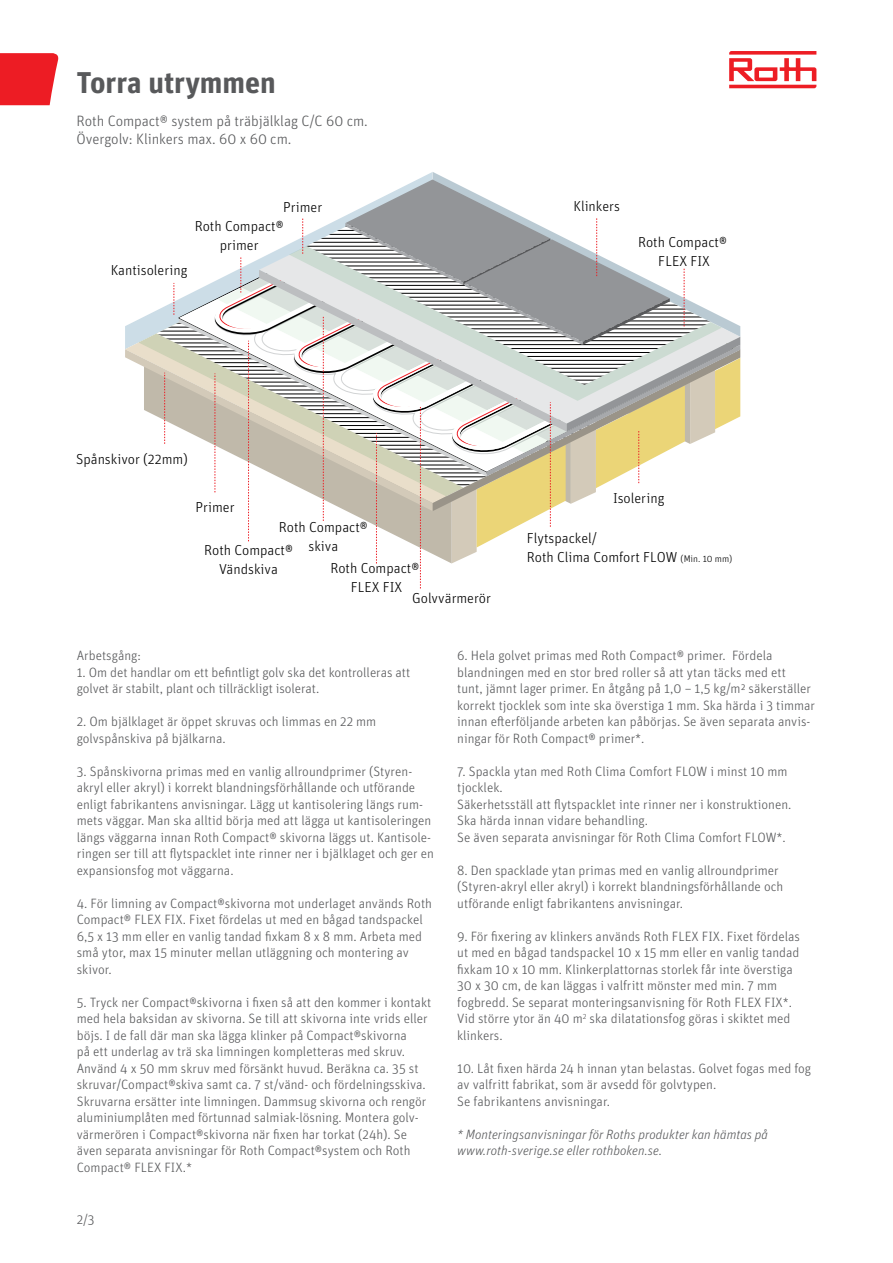
<style>
.page{position:relative;width:893px;height:1263px;background:#fff}
.page>*{position:absolute;margin:0;border:0;box-sizing:border-box;transform-origin:0 0}
.t1{font:700 30px "Unit OT";letter-spacing:-.005em;color:#58595b}
.t2{font:300 15px/18px "Unit OT";letter-spacing:-.005em;color:#58595b}
.t3{font:300 14.4px/19.4px "Unit OT";color:#000;text-align:center}
.t4{font:300 13.5px/16.5px "Unit OT";color:#58595b}
.t5{font:italic 300 13.5px/16.5px "Unit OT";color:#58595b}
.s1{font-size:9.6px}
</style>
<div class="page">
<svg style="left:0;top:53px;width:59px;height:52px;background:#ee2f36"></svg>
<svg style="left:729px;top:51px;width:87px;height:37px"></svg>
<svg style="left:125px;top:349px;width:220px;height:161px"></svg>
<svg style="left:157px;top:283px;width:188px;height:205px"></svg>
<hr style="left:157px;top:370px;width:439px;height:1px;background:#000">
<hr style="left:157px;top:374px;width:439px;height:1px;background:#000">
<hr style="left:157px;top:378px;width:439px;height:1px;background:#000">
<hr style="left:157px;top:382px;width:439px;height:1px;background:#000">
<hr style="left:157px;top:386px;width:439px;height:1px;background:#000">
<hr style="left:157px;top:390px;width:439px;height:1px;background:#000">
<hr style="left:157px;top:394px;width:439px;height:1px;background:#000">
<hr style="left:157px;top:398px;width:439px;height:1px;background:#000">
<hr style="left:159px;top:402px;width:437px;height:1px;background:#000">
<hr style="left:167px;top:405px;width:429px;height:1px;background:#000">
<hr style="left:175px;top:409px;width:421px;height:1px;background:#000">
<hr style="left:306px;top:477px;width:182px;height:1px;background:#000">
<hr style="left:313px;top:480px;width:167px;height:1px;background:#000">
<hr style="left:321px;top:484px;width:152px;height:1px;background:#000">
<hr style="left:157px;top:366px;width:439px;height:1px;background:#000">
<hr style="left:157px;top:362px;width:439px;height:1px;background:#000">
<hr style="left:157px;top:358px;width:439px;height:1px;background:#000">
<hr style="left:157px;top:354px;width:439px;height:1px;background:#000">
<hr style="left:157px;top:351px;width:439px;height:1px;background:#000">
<hr style="left:157px;top:347px;width:439px;height:1px;background:#000">
<hr style="left:157px;top:343px;width:439px;height:1px;background:#000">
<hr style="left:157px;top:339px;width:439px;height:1px;background:#000">
<hr style="left:157px;top:335px;width:439px;height:1px;background:#000">
<hr style="left:159px;top:331px;width:437px;height:1px;background:#000">
<hr style="left:167px;top:327px;width:429px;height:1px;background:#000">
<hr style="left:175px;top:323px;width:421px;height:1px;background:#000">
<svg style="left:179px;top:288px;width:166px;height:184px"></svg>
<svg style="left:218px;top:336px;width:127px;height:117px;background:#cec9bb"></svg>
<svg style="left:215px;top:373px;width:1px;height:119px"></svg>
<svg style="left:216px;top:175px;width:217px;height:155px"></svg>
<svg style="left:248px;top:341px;width:1px;height:200px"></svg>
<svg style="left:323px;top:432px;width:1px;height:89px"></svg>
<svg style="left:174px;top:283px;width:1px;height:32px"></svg>
<svg style="left:240px;top:257px;width:1px;height:36px"></svg>
<svg style="left:164px;top:373px;width:1px;height:71px"></svg>
<svg style="left:259px;top:185px;width:30px;height:85px"></svg>
<svg style="left:259px;top:270px;width:86px;height:162px"></svg>
<svg style="left:289px;top:184px;width:56px;height:217px"></svg>
<svg style="left:306px;top:184px;width:39px;height:201px"></svg>
<hr style="left:306px;top:285px;width:405px;height:1px;background:#000">
<hr style="left:306px;top:289px;width:405px;height:1px;background:#000">
<hr style="left:306px;top:293px;width:405px;height:1px;background:#000">
<hr style="left:306px;top:297px;width:405px;height:1px;background:#000">
<hr style="left:306px;top:301px;width:405px;height:1px;background:#000">
<hr style="left:306px;top:305px;width:405px;height:1px;background:#000">
<hr style="left:306px;top:309px;width:405px;height:1px;background:#000">
<hr style="left:306px;top:313px;width:405px;height:1px;background:#000">
<hr style="left:306px;top:317px;width:405px;height:1px;background:#000">
<hr style="left:310px;top:321px;width:401px;height:1px;background:#000">
<hr style="left:318px;top:325px;width:393px;height:1px;background:#000">
<hr style="left:326px;top:329px;width:385px;height:1px;background:#000">
<hr style="left:333px;top:332px;width:378px;height:1px;background:#000">
<hr style="left:341px;top:336px;width:370px;height:1px;background:#000">
<hr style="left:306px;top:281px;width:405px;height:1px;background:#000">
<hr style="left:306px;top:278px;width:405px;height:1px;background:#000">
<hr style="left:306px;top:274px;width:405px;height:1px;background:#000">
<hr style="left:306px;top:270px;width:405px;height:1px;background:#000">
<hr style="left:306px;top:266px;width:405px;height:1px;background:#000">
<hr style="left:306px;top:262px;width:405px;height:1px;background:#000">
<hr style="left:306px;top:258px;width:405px;height:1px;background:#000">
<hr style="left:306px;top:254px;width:405px;height:1px;background:#000">
<hr style="left:306px;top:250px;width:405px;height:1px;background:#000">
<hr style="left:306px;top:246px;width:405px;height:1px;background:#000">
<hr style="left:311px;top:242px;width:400px;height:1px;background:#000">
<hr style="left:318px;top:238px;width:393px;height:1px;background:#000">
<hr style="left:326px;top:234px;width:385px;height:1px;background:#000">
<hr style="left:334px;top:230px;width:377px;height:1px;background:#000">
<hr style="left:341px;top:226px;width:370px;height:1px;background:#000">
<svg style="left:302px;top:219px;width:1px;height:35px"></svg>
<svg style="left:345px;top:180px;width:395px;height:408px"></svg>
<h1 class="t1" style="left:77px;top:63px;width:201px">Torra utrymmen</h1>
<p class="t2" style="left:77px;top:112px;width:293px">Roth Compact® system på träbjälklag C/C 60 cm.<br>Övergolv: Klinkers max. 60 x 60 cm.</p>
<p class="t3" style="left:283px;top:198px;width:41px">Primer</p>
<p class="t3" style="left:111px;top:260px;width:78px">Kantisolering</p>
<p class="t3" style="left:195px;top:216px;width:90px">Roth Compact® primer</p>
<p class="t3" style="left:573px;top:196px;width:48px">Klinkers</p>
<p class="t3" style="left:580px;top:196px;width:22px">Flis</p>
<p class="t3" style="left:638px;top:232px;width:90px">Roth Compact®<br>FLEX FIX</p>
<p class="t3" style="left:653px;top:239px;width:40px">Flislim</p>
<p class="t3" style="left:76px;top:449px;width:114px">Spånskivor (22mm)</p>
<p class="t3" style="left:195px;top:498px;width:41px">Primer</p>
<p class="t3" style="left:279px;top:517px;width:90px">Roth Compact® skiva</p>
<p class="t3" style="left:204px;top:540px;width:90px">Roth Compact®<br>Vändskiva</p>
<p class="t3" style="left:330px;top:558px;width:90px">Roth Compact®<br>FLEX FIX</p>
<p class="t3" style="left:412px;top:588px;width:80px">Golvvärmerör</p>
<p class="t3" style="left:613px;top:488px;width:53px">Isolering</p>
<p class="t3" style="left:527px;top:528px;width:207px;text-align:left">Flytspackel/<br>Roth Clima Comfort FLOW <span class="s1">(Min. 10 mm)</span></p>
<p class="t4" style="left:77px;top:647px;width:66px">Arbetsgång:</p>
<p class="t4" style="left:77px;top:664px;width:335px">1. Om det handlar om ett befintligt golv ska det kontrolleras att golvet är stabilt, plant och tillräckligt isolerat.</p>
<p class="t4" style="left:77px;top:713px;width:301px">2. Om bjälklaget är öppet skruvas och limmas en 22 mm golvspånskiva på bjälkarna.</p>
<p class="t4" style="left:77px;top:763px;width:359px">3. Spånskivorna primas med en vanlig allroundprimer (Styren&shy;akryl eller akryl) i korrekt blandningsförhållande och utförande enligt fabrikantens anvisningar. Lägg ut kantisolering längs rum&shy;mets väggar. Man ska alltid börja med att lägga ut kantisoleringen längs väggarna innan Roth Compact® skivorna läggs ut. Kantisole&shy;ringen ser till att flytspacklet inte rinner ner i bjälklaget och ger en expansionsfog mot väggarna.</p>
<p class="t4" style="left:77px;top:895px;width:357px">4. För limning av Compact®skivorna mot underlaget används Roth Compact® FLEX FIX. Fixet fördelas ut med en bågad tandspackel 6,5 x 13 mm eller en vanlig tandad fixkam 8 x 8 mm. Arbeta med små ytor, max 15 minuter mellan utläggning och montering av skivor.</p>
<p class="t4" style="left:77px;top:994px;width:356px">5. Tryck ner Compact®skivorna i fixen så att den kommer i kontakt med hela baksidan av skivorna. Se till att skivorna inte vrids eller böjs. I de fall där man ska lägga klinker på Compact®skivorna<br>på ett underlag av trä ska limningen kompletteras med skruv.<br>Använd 4 x 50 mm skruv med försänkt huvud. Beräkna ca. 35 st skruvar/Compact®skiva samt ca. 7 st/vänd- och fördelningsskiva.<br>Skruvarna ersätter inte limningen. Dammsug skivorna och rengör aluminiumplåten med förtunnad salmiak-lösning. Montera golv&shy;värmerören i Compact®skivorna när fixen har torkat (24h). Se även separata anvisningar för Roth Compact®system och Roth Compact® FLEX FIX.*</p>
<p class="t4" style="left:77px;top:1211px;width:19px">2/3</p>
<p class="t4" style="left:457px;top:647px;width:359px">6. Hela golvet primas med Roth Compact® primer. Fördela blandningen med en stor bred roller så att ytan täcks med ett<br>tunt, jämnt lager primer. En åtgång på 1,0 – 1,5 kg/m² säkerställer korrekt tjocklek som inte ska överstiga 1 mm. Ska härda i 3 timmar innan efterföljande arbeten kan påbörjas. Se även separata anvis&shy;ningar för Roth Compact® primer*.</p>
<p class="t4" style="left:457px;top:763px;width:336px">7. Spackla ytan med Roth Clima Comfort FLOW i minst 10 mm tjocklek.<br>Säkerhetsställ att flytspacklet inte rinner ner i konstruktionen.<br>Ska härda innan vidare behandling.<br>Se även separata anvisningar för Roth Clima Comfort FLOW*.</p>
<p class="t4" style="left:457px;top:862px;width:328px">8. Den spacklade ytan primas med en vanlig allroundprimer (Styren-akryl eller akryl) i korrekt blandningsförhållande och utförande enligt fabrikantens anvisningar.</p>
<p class="t4" style="left:457px;top:928px;width:344px">9. För fixering av klinkers används Roth FLEX FIX. Fixet fördelas ut med en bågad tandspackel 10 x 15 mm eller en vanlig tandad fixkam 10 x 10 mm. Klinkerplattornas storlek får inte överstiga 30 x 30 cm, de kan läggas i valfritt mönster med min. 7 mm fogbredd. Se separat monteringsanvisning för Roth FLEX FIX*.<br>Vid större ytor än 40 m<sup>2</sup> ska dilatationsfog göras i skiktet med klinkers.</p>
<p class="t4" style="left:457px;top:1060px;width:355px">10. Låt fixen härda 24 h innan ytan belastas. Golvet fogas med fog av valfritt fabrikat, som är avsedd för golvtypen.<br>Se fabrikantens anvisningar.</p>
<p class="t5" style="left:457px;top:1126px;width:312px">* Monteringsanvisningar för Roths produkter kan hämtas på www.roth-sverige.se eller rothboken.se.</p>
</div>
